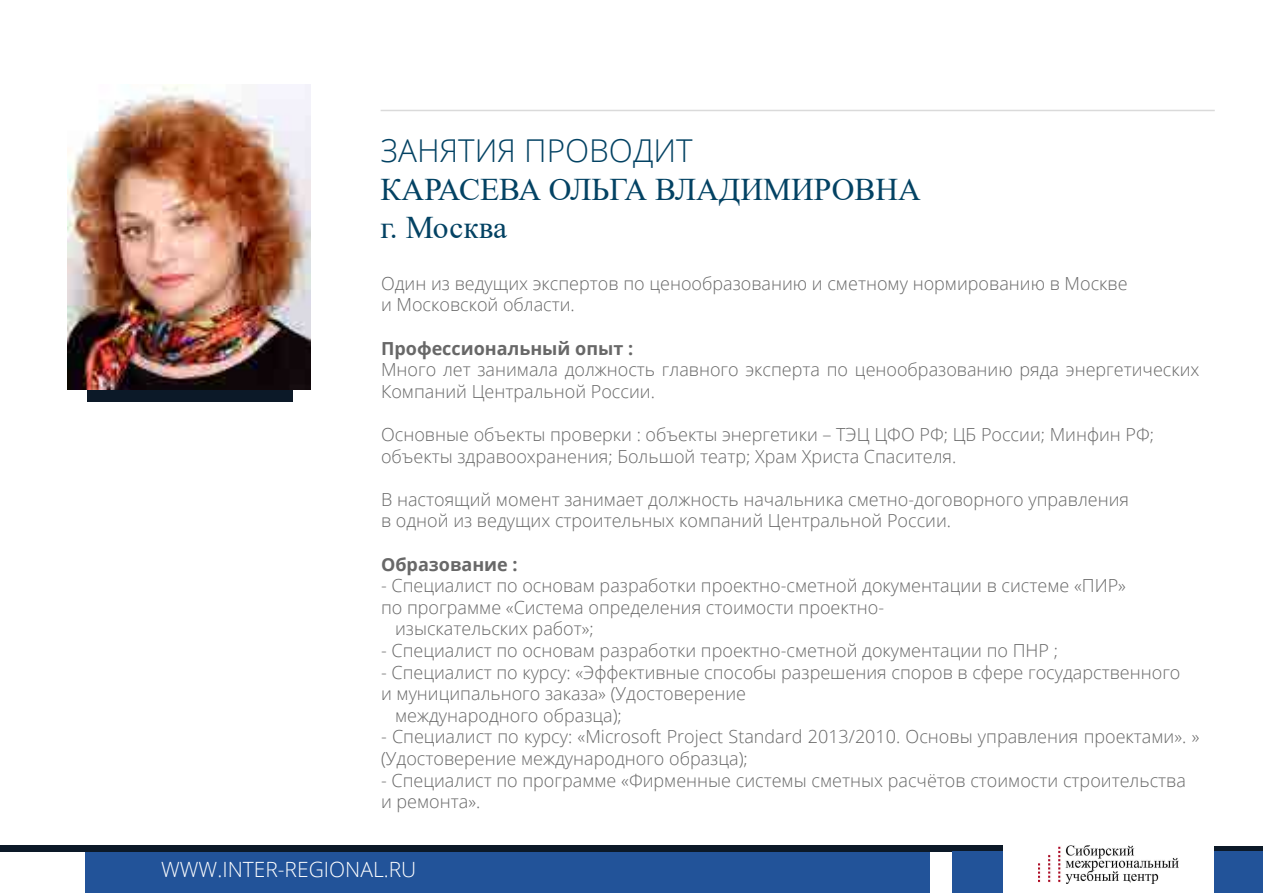
<style>
.page{position:relative;width:1263px;height:893px;background:#fff}
.page>*{position:absolute;margin:0;border:0;box-sizing:border-box;transform-origin:0 0}
.t1{font:31.5px/37.8px "Times New Roman";color:#034263}
.t2{font:300 31.5px "Open Sans";color:#034263}
.t3{font:300 21px "Open Sans";color:#fff}
.t4{font:300 18px/21.6px "Open Sans";color:#686868}
.t5{font:700 18px "Open Sans";color:#686868}
</style>
<div class="page">
<img style="left:1038px;top:845px;width:140px;height:39px">
<div style="left:85px;top:852px;width:844px;height:41px;background:#225399"></div>
<div style="left:1px;top:845px;width:1002px;height:7px;background:#0c1928"></div>
<div style="left:953px;top:852px;width:50px;height:41px;background:#225399"></div>
<div style="left:1215px;top:846px;width:48px;height:6px;background:#0c1928"></div>
<div style="left:1215px;top:852px;width:48px;height:41px;background:#225399"></div>
<hr style="left:381px;top:110px;width:834px;height:1px;background:#dadada">
<div style="left:87px;top:390px;width:206px;height:11px;background:#0c1928"></div>
<img style="left:68px;top:84px;width:243px;height:306px">
<h1 class="t2" style="left:381px;top:129px;width:314px">ЗАНЯТИЯ ПРОВОДИТ</h1>
<h1 class="t1" style="left:381px;top:169px;width:542px">КАРАСЕВА ОЛЬГА ВЛАДИМИРОВНА г. Москва</h1>
<p class="t4" style="left:381px;top:272px;width:748px">Один из ведущих экспертов по ценообразованию и сметному нормированию в Москве и Московской области.</p>
<p class="t5" style="left:381px;top:335px;width:254px">Профессиональный опыт :</p>
<p class="t4" style="left:381px;top:358px;width:820px">Много лет занимала должность главного эксперта по ценообразованию ряда энергетических<br>Компаний Центральной России.</p>
<p class="t4" style="left:381px;top:423px;width:775px">Основные объекты проверки : объекты энергетики – ТЭЦ ЦФО РФ; ЦБ России; Минфин РФ; объекты здравоохранения; Большой театр; Храм Христа Спасителя.</p>
<p class="t4" style="left:381px;top:488px;width:749px">В настоящий момент занимает должность начальника сметно-договорного управления в одной из ведущих строительных компаний Центральной России.</p>
<p class="t5" style="left:381px;top:551px;width:138px">Образование :</p>
<p class="t4" style="left:381px;top:574px;width:746px">- Специалист по основам разработки проектно-сметной документации в системе «ПИР»</p>
<p class="t4" style="left:381px;top:596px;width:505px">по программе «Система определения стоимости проектно-</p>
<p class="t4" style="left:395px;top:618px;width:200px">изыскательских работ»;</p>
<p class="t4" style="left:381px;top:639px;width:678px">- Специалист по основам разработки проектно-сметной документации по ПНР ;</p>
<p class="t4" style="left:381px;top:661px;width:801px">- Специалист по курсу: «Эффективные способы разрешения споров в сфере государственного</p>
<p class="t4" style="left:381px;top:682px;width:366px">и муниципального заказа» (Удостоверение</p>
<p class="t4" style="left:395px;top:704px;width:228px">международного образца);</p>
<p class="t4" style="left:381px;top:726px;width:820px">- Специалист по курсу: «Microsoft Project Standard 2013/2010. Основы управления проектами». » (Удостоверение международного образца);</p>
<p class="t4" style="left:381px;top:769px;width:806px">- Специалист по программе «Фирменные системы сметных расчётов стоимости строительства и ремонта».</p>
<p class="t3" style="left:161px;top:855px;width:257px">WWW.INTER-REGIONAL.RU</p>
</div>
